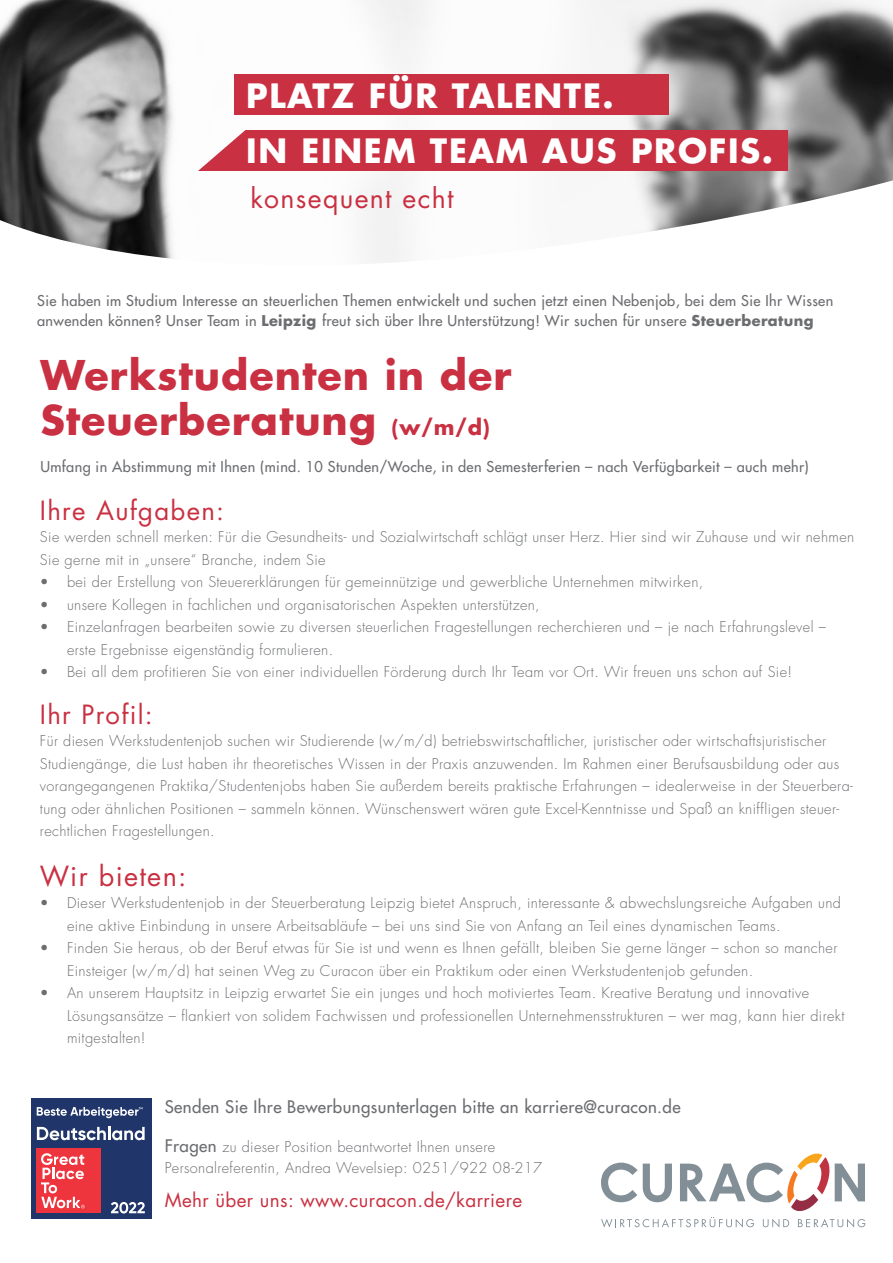
<style>
.page{position:relative;width:893px;height:1263px;background:#fff}
.page>*{position:absolute;margin:0;border:0;box-sizing:border-box;transform-origin:0 0}
.t1{font:700 39.9px/45px "Futura Std";letter-spacing:.025em;color:#c93041}
.t2{font:700 32.7px "Futura Std";letter-spacing:.05em;color:#fff}
.t3{font:27px "Futura Std";letter-spacing:.05em;color:#c93041}
.t4{font:26.7px "Futura Std";letter-spacing:.05em;color:#c93041}
.t5{font:25.8px "Futura Std";letter-spacing:.05em;color:#c93041}
.t6{font:18.9px "Futura Std";letter-spacing:.02em;color:#c93041}
.t7{font:500 16.95px "Futura Std";letter-spacing:.025em;color:#6c6d70}
.t8{font:300 14.55px/22.5px "Futura Std";letter-spacing:.025em;color:#6c6d70}
.t9{font:500 14.55px/20.2px "Futura Std";letter-spacing:.025em;color:#6c6d70}
.s1{font-weight:700}
.s2{font-size:21px}
.s3{font-weight:500;font-size:16.95px}
</style>
<div class="page">
<img style="left:0;top:0;width:893px;height:177px">
<svg style="left:0;top:177px;width:893px;height:86px"></svg>
<div style="left:234px;top:74px;width:435px;height:41px;background:#c93041"></div>
<div style="left:198px;top:130px;width:590px;height:41px;background:#c93041"></div>
<svg style="left:601px;top:1153px;width:264px;height:74px"></svg>
<div style="left:31px;top:1099px;width:120px;height:120px;background:#203569"></div>
<svg style="left:37px;top:1126px;width:108px;height:14px"></svg>
<div style="left:37px;top:1149px;width:64px;height:64px;background:#ee353e"></div>
<svg style="left:41px;top:1153px;width:44px;height:55px"></svg>
<svg style="left:111px;top:1202px;width:34px;height:11px"></svg>
<svg style="left:37px;top:1107px;width:106px;height:11px"></svg>
<p class="t2" style="left:246px;top:74px;width:369px">PLATZ FÜR TALENTE.</p>
<p class="t2" style="left:246px;top:129px;width:528px">IN EINEM TEAM AUS PROFIS.</p>
<p class="t4" style="left:250px;top:181px;width:205px">konsequent echt</p>
<p class="t9" style="left:37px;top:291px;width:798px">Sie haben im Studium Interesse an steuerlichen Themen entwickelt und suchen jetzt einen Nebenjob, bei dem Sie Ihr Wissen anwenden können? Unser Team in <span class="s1">Leipzig</span> freut sich über Ihre Unterstützung! Wir suchen für unsere <span class="s1">Steuerberatung</span></p>
<p class="t1" style="left:40px;top:352px;width:472px">Werkstudenten in der<br>Steuerberatung <span class="s2">(w/m/d)</span></p>
<p class="t9" style="left:40px;top:457px;width:770px">Umfang in Abstimmung mit Ihnen (mind. 10 Stunden/Woche, in den Semesterferien – nach Verfügbarkeit – auch mehr)</p>
<p class="t5" style="left:40px;top:493px;width:186px">Ihre Aufgaben:</p>
<p class="t8" style="left:40px;top:526px;width:816px">Sie werden schnell merken: Für die Gesundheits- und Sozialwirtschaft schlägt unser Herz. Hier sind wir Zuhause und wir nehmen<br>Sie gerne mit in „unsere“ Branche, indem Sie</p>
<p class="t8" style="left:40px;top:571px;width:665px">• bei der Erstellung von Steuererklärungen für gemeinnützige und gewerbliche Unternehmen mitwirken,</p>
<p class="t8" style="left:40px;top:593px;width:501px">• unsere Kollegen in fachlichen und organisatorischen Aspekten unterstützen,</p>
<p class="t8" style="left:67px;top:616px;width:761px;text-indent:-27px">• Einzelanfragen bearbeiten sowie zu diversen steuerlichen Fragestellungen recherchieren und – je nach Erfahrungslevel – erste Ergebnisse eigenständig formulieren.</p>
<p class="t8" style="left:40px;top:661px;width:754px">• Bei all dem profitieren Sie von einer individuellen Förderung durch Ihr Team vor Ort. Wir freuen uns schon auf Sie!</p>
<p class="t5" style="left:40px;top:697px;width:114px">Ihr Profil:</p>
<p class="t8" style="left:40px;top:730px;width:814px">Für diesen Werkstudentenjob suchen wir Studierende (w/m/d) betriebswirtschaftlicher, juristischer oder wirtschaftsjuristischer Studiengänge, die Lust haben ihr theoretisches Wissen in der Praxis anzuwenden. Im Rahmen einer Berufsausbildung oder aus vorangegangenen Praktika/Studentenjobs haben Sie außerdem bereits praktische Erfahrungen – idealerweise in der Steuerbera&shy;tung oder ähnlichen Positionen – sammeln können. Wünschenswert wären gute Excel-Kenntnisse und Spaß an kniffligen steuer&shy;rechtlichen Fragestellungen.</p>
<p class="t3" style="left:40px;top:858px;width:148px">Wir bieten:</p>
<p class="t8" style="left:67px;top:892px;width:776px;text-indent:-27px">• Dieser Werkstudentenjob in der Steuerberatung Leipzig bietet Anspruch, interessante &amp; abwechslungsreiche Aufgaben und eine aktive Einbindung in unsere Arbeitsabläufe – bei uns sind Sie von Anfang an Teil eines dynamischen Teams.</p>
<p class="t8" style="left:67px;top:937px;width:772px;text-indent:-27px">• Finden Sie heraus, ob der Beruf etwas für Sie ist und wenn es Ihnen gefällt, bleiben Sie gerne länger – schon so mancher<br>Einsteiger (w/m/d) hat seinen Weg zu Curacon über ein Praktikum oder einen Werkstudentenjob gefunden.</p>
<p class="t8" style="left:67px;top:982px;width:779px;text-indent:-27px">• An unserem Hauptsitz in Leipzig erwartet Sie ein junges und hoch motiviertes Team. Kreative Beratung und innovative<br>Lösungsansätze – flankiert von solidem Fachwissen und professionellen Unternehmensstrukturen – wer mag, kann hier direkt mitgestalten!</p>
<p class="t7" style="left:165px;top:1096px;width:517px">Senden Sie Ihre Bewerbungsunterlagen bitte an karriere@curacon.de</p>
<p class="t8" style="left:165px;top:1136px;width:332px"><span class="s3">Fragen</span> zu dieser Position beantwortet Ihnen unsere</p>
<p class="t8" style="left:165px;top:1156px;width:379px">Personalreferentin, Andrea Wevelsiep: 0251/922 08-217</p>
<p class="t6" style="left:165px;top:1188px;width:359px">Mehr über uns: www.curacon.de/karriere</p>
</div>
